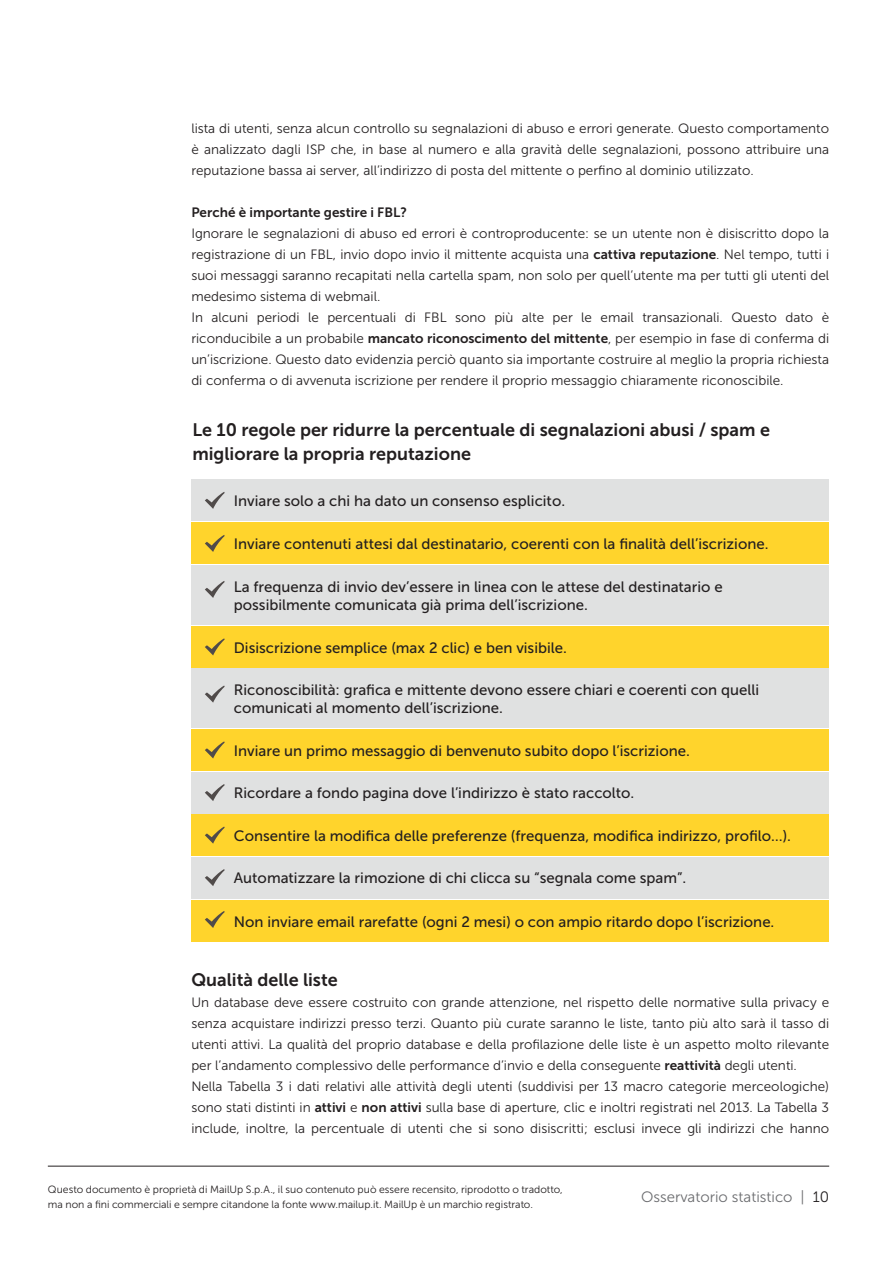
<style>
.page{position:relative;width:893px;height:1263px;background:#fff}
.page>*{position:absolute;margin:0;border:0;box-sizing:border-box;transform-origin:0 0}
.Sottotitolo{font:18px/24px "Museo Sans 700";color:#231f20}
.Titolo{font:15px/18px "Museo Sans 500";color:#231f20}
.t1{font:15px "Museo Sans 300";color:#6c6d70}
.Testo{font:13.5px/21px "Museo Sans 300";color:#231f20;text-align:justify}
.Testo-2{font:13.5px "Museo Sans 700";color:#231f20}
.t2{font:10.5px/15px "Museo Sans 300";color:#231f20}
.s1{font-family:"Museo Sans 700"}
.s2{color:#231f20}
</style>
<div class="page">
<hr style="left:48px;top:1166px;width:781px;height:1px;background:#231f20">
<div style="left:191px;top:480px;width:638px;height:41px;background:#e0e1e1"></div>
<div style="left:191px;top:523px;width:638px;height:41px;background:#ffd42c"></div>
<div style="left:191px;top:814px;width:638px;height:42px;background:#ffd42c"></div>
<div style="left:191px;top:857px;width:638px;height:41px;background:#e0e1e1"></div>
<div style="left:191px;top:900px;width:638px;height:41px;background:#ffd42c"></div>
<div style="left:191px;top:626px;width:638px;height:41px;background:#ffd42c"></div>
<div style="left:191px;top:566px;width:638px;height:59px;background:#e0e1e1"></div>
<div style="left:191px;top:669px;width:638px;height:59px;background:#e0e1e1"></div>
<div style="left:191px;top:729px;width:638px;height:41px;background:#ffd42c"></div>
<div style="left:191px;top:772px;width:638px;height:41px;background:#e0e1e1"></div>
<svg style="left:205px;top:492px;width:20px;height:17px"></svg>
<svg style="left:205px;top:535px;width:20px;height:17px"></svg>
<svg style="left:205px;top:581px;width:20px;height:17px"></svg>
<svg style="left:205px;top:638px;width:20px;height:17px"></svg>
<svg style="left:205px;top:685px;width:20px;height:18px"></svg>
<svg style="left:205px;top:741px;width:20px;height:17px"></svg>
<svg style="left:205px;top:784px;width:20px;height:17px"></svg>
<svg style="left:205px;top:826px;width:20px;height:18px"></svg>
<svg style="left:205px;top:869px;width:20px;height:17px"></svg>
<svg style="left:205px;top:911px;width:20px;height:17px"></svg>
<p class="Testo" style="left:191px;top:118px;width:639px">lista di utenti, senza alcun controllo su segnalazioni di abuso e errori generate. Questo comportamento è analizzato dagli ISP che, in base al numero e alla gravità delle segnalazioni, possono attribuire una reputazione bassa ai server, all’indirizzo di posta del mittente o perfino al dominio utilizzato.</p>
<p class="Testo-2" style="left:191px;top:205px;width:217px">Perché è importante gestire i FBL?</p>
<p class="Testo" style="left:191px;top:223px;width:639px">Ignorare le segnalazioni di abuso ed errori è controproducente: se un utente non è disiscritto dopo la registrazione di un FBL, invio dopo invio il mittente acquista una <span class="s1">cattiva reputazione</span>. Nel tempo, tutti i suoi messaggi saranno recapitati nella cartella spam, non solo per quell’utente ma per tutti gli utenti del medesimo sistema di webmail.</p>
<p class="Testo" style="left:191px;top:307px;width:639px">In alcuni periodi le percentuali di FBL sono più alte per le email transazionali. Questo dato è riconducibile a un probabile <span class="s1">mancato riconoscimento del mittente</span>, per esempio in fase di conferma di un’iscrizione. Questo dato evidenzia perciò quanto sia importante costruire al meglio la propria richiesta di conferma o di avvenuta iscrizione per rendere il proprio messaggio chiaramente riconoscibile.</p>
<p class="Sottotitolo" style="left:192px;top:417px;width:579px">Le 10 regole per ridurre la percentuale di segnalazioni abusi / spam e migliorare la propria reputazione</p>
<p class="Titolo" style="left:234px;top:492px;width:333px">Inviare solo a chi ha dato un consenso esplicito.</p>
<p class="Titolo" style="left:234px;top:535px;width:536px">Inviare contenuti attesi dal destinatario, coerenti con la finalità dell’iscrizione.</p>
<p class="Titolo" style="left:234px;top:578px;width:490px">La frequenza di invio dev’essere in linea con le attese del destinatario e possibilmente comunicata già prima dell’iscrizione.</p>
<p class="Titolo" style="left:234px;top:638px;width:335px">Disiscrizione semplice (max 2 clic) e ben visibile.</p>
<p class="Titolo" style="left:234px;top:681px;width:527px">Riconoscibilità: grafica e mittente devono essere chiari e coerenti con quelli comunicati al momento dell’iscrizione.</p>
<p class="Titolo" style="left:234px;top:741px;width:457px">Inviare un primo messaggio di benvenuto subito dopo l’iscrizione.</p>
<p class="Titolo" style="left:234px;top:784px;width:402px">Ricordare a fondo pagina dove l’indirizzo è stato raccolto.</p>
<p class="Titolo" style="left:234px;top:827px;width:559px">Consentire la modifica delle preferenze (frequenza, modifica indirizzo, profilo…).</p>
<p class="Titolo" style="left:234px;top:869px;width:454px">Automatizzare la rimozione di chi clicca su “segnala come spam”.</p>
<p class="Titolo" style="left:234px;top:912px;width:542px">Non inviare email rarefatte (ogni 2 mesi) o con ampio ritardo dopo l’iscrizione.</p>
<p class="Sottotitolo" style="left:191px;top:967px;width:148px">Qualità delle liste</p>
<p class="Testo" style="left:191px;top:991px;width:639px">Un database deve essere costruito con grande attenzione, nel rispetto delle normative sulla privacy e senza acquistare indirizzi presso terzi. Quanto più curate saranno le liste, tanto più alto sarà il tasso di utenti attivi. La qualità del proprio database e della profilazione delle liste è un aspetto molto rilevante per l’andamento complessivo delle performance d’invio e della conseguente <span class="s1">reattività</span> degli utenti.</p>
<p class="Testo" style="left:191px;top:1075px;width:639px">Nella Tabella 3 i dati relativi alle attività degli utenti (suddivisi per 13 macro categorie merceologiche) sono stati distinti in <span class="s1">attivi</span> e <span class="s1">non attivi</span> sulla base di aperture, clic e inoltri registrati nel 2013. La Tabella 3 include, inoltre, la percentuale di utenti che si sono disiscritti; esclusi invece gli indirizzi che hanno</p>
<p class="t2" style="left:48px;top:1182px;width:516px">Questo documento è proprietà di MailUp S.p.A., il suo contenuto può essere recensito, riprodotto o tradotto, ma non a fini commerciali e sempre citandone la fonte www.mailup.it. MailUp è un marchio registrato.</p>
<p class="t1" style="left:641px;top:1189px;width:190px">Osservatorio statistico | <span class="s2">10</span></p>
</div>
